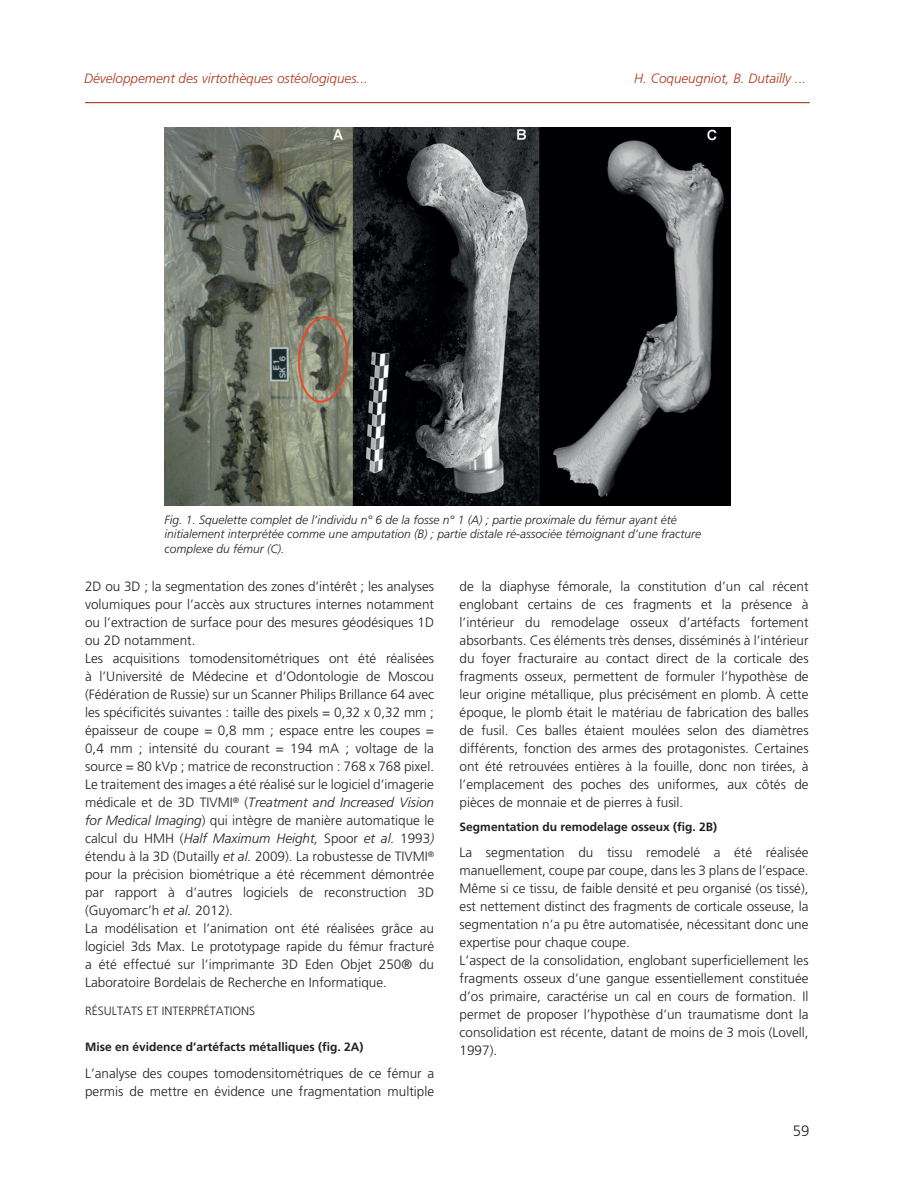
<style>
.page{position:relative;width:915px;height:1191px;background:#fff}
.page>*{position:absolute;margin:0;border:0;box-sizing:border-box;transform-origin:0 0}
.t1{font:300 15px "Frutiger";color:#231f20}
.t2{font:300 13.5px/18px "Frutiger";color:#231f20}
.t3{font:italic 300 13.5px "Frutiger";color:#ad371a}
.t4{font:italic 300 12px/14.4px "Frutiger";color:#231f20}
.t5{font:700 12px "Frutiger";color:#231f20}
.t6{font:300 12px "Frutiger";color:#231f20}
.s1{font-style:italic}
</style>
<div class="page">
<hr style="left:85px;top:102px;width:724px;height:1px;background:#ad371a">
<img style="left:164px;top:128px;width:566px;height:377px">
<p class="t3" style="left:84px;top:70px;width:285px">Développement des virtothèques ostéologiques...</p>
<p class="t3" style="left:634px;top:70px;width:173px">H. Coqueugniot, B. Dutailly ...</p>
<p class="t4" style="left:164px;top:512px;width:538px">Fig. 1. Squelette complet de l’individu n° 6 de la fosse n° 1 (A) ; partie proximale du fémur ayant été initialement interprétée comme une amputation (B) ; partie distale ré-associée témoignant d’une fracture complexe du fémur (C).</p>
<p class="t2" style="left:85px;top:577px;width:350px">2D ou 3D ; la segmentation des zones d’intérêt ; les analyses volumiques pour l’accès aux structures internes notamment ou l’extraction de surface pour des mesures géodésiques 1D ou 2D notamment.<br>Les acquisitions tomodensitométriques ont été réalisées à l’Université de Médecine et d’Odontologie de Moscou (Fédération de Russie) sur un Scanner Philips Brillance 64 avec les spécificités suivantes : taille des pixels = 0,32 x 0,32 mm ; épaisseur de coupe = 0,8 mm ; espace entre les coupes = 0,4 mm ; intensité du courant = 194 mA ; voltage de la source = 80 kVp ; matrice de reconstruction : 768 x 768 pixel.<br>Le traitement des images a été réalisé sur le logiciel d’imagerie médicale et de 3D TIVMI<sup>®</sup> (<span class="s1">Treatment and Increased Vision for Medical Imaging</span>) qui intègre de manière automatique le calcul du HMH (<span class="s1">Half Maximum Height,</span> Spoor <span class="s1">et al.</span> 1993<span class="s1">) </span>étendu à la 3D (Dutailly <span class="s1">et al.</span> 2009). La robustesse de TIVMI<sup>® </sup>pour la précision biométrique a été récemment démontrée par rapport à d’autres logiciels de reconstruction 3D (Guyomarc’h <span class="s1">et al.</span> 2012).<br>La modélisation et l’animation ont été réalisées grâce au logiciel 3ds Max. Le prototypage rapide du fémur fracturé a été effectué sur l’imprimante 3D Eden Objet 250® du Laboratoire Bordelais de Recherche en Informatique.</p>
<p class="t6" style="left:85px;top:1004px;width:20px">Résultats</p>
<p class="t6" style="left:146px;top:1004px;width:26px">et Interpr</p>
<p class="t6" style="left:204px;top:1004px;width:14px">étations</p>
<p class="t5" style="left:85px;top:1040px;width:280px">Mise en évidence d’artéfacts métalliques (fig. 2A)</p>
<p class="t2" style="left:85px;top:1064px;width:350px">L’analyse des coupes tomodensitométriques de ce fémur a permis de mettre en évidence une fragmentation multiple</p>
<p class="t2" style="left:459px;top:577px;width:350px;text-align:justify">de la diaphyse fémorale, la constitution d’un cal récent englobant certains de ces fragments et la présence à l’intérieur du remodelage osseux d’artéfacts fortement absorbants. Ces éléments très denses, disséminés à l’intérieur du foyer fracturaire au contact direct de la corticale des fragments osseux, permettent de formuler l’hypothèse de leur origine métallique, plus précisément en plomb. À cette époque, le plomb était le matériau de fabrication des balles de fusil. Ces balles étaient moulées selon des diamètres différents, fonction des armes des protagonistes. Certaines ont été retrouvées entières à la fouille, donc non tirées, à l’emplacement des poches des uniformes, aux côtés de pièces de monnaie et de pierres à fusil.</p>
<p class="t5" style="left:459px;top:819px;width:259px">Segmentation du remodelage osseux (fig. 2B)</p>
<p class="t2" style="left:459px;top:843px;width:350px">La segmentation du tissu remodelé a été réalisée manuellement, coupe par coupe, dans les 3 plans de l’espace.<br>Même si ce tissu, de faible densité et peu organisé (os tissé), est nettement distinct des fragments de corticale osseuse, la segmentation n’a pu être automatisée, nécessitant donc une expertise pour chaque coupe.<br>L’aspect de la consolidation, englobant superficiellement les fragments osseux d’une gangue essentiellement constituée d’os primaire, caractérise un cal en cours de formation. Il permet de proposer l’hypothèse d’un traumatisme dont la consolidation est récente, datant de moins de 3 mois (Lovell, 1997).</p>
<p class="t1" style="left:792px;top:1122px;width:18px">59</p>
</div>
